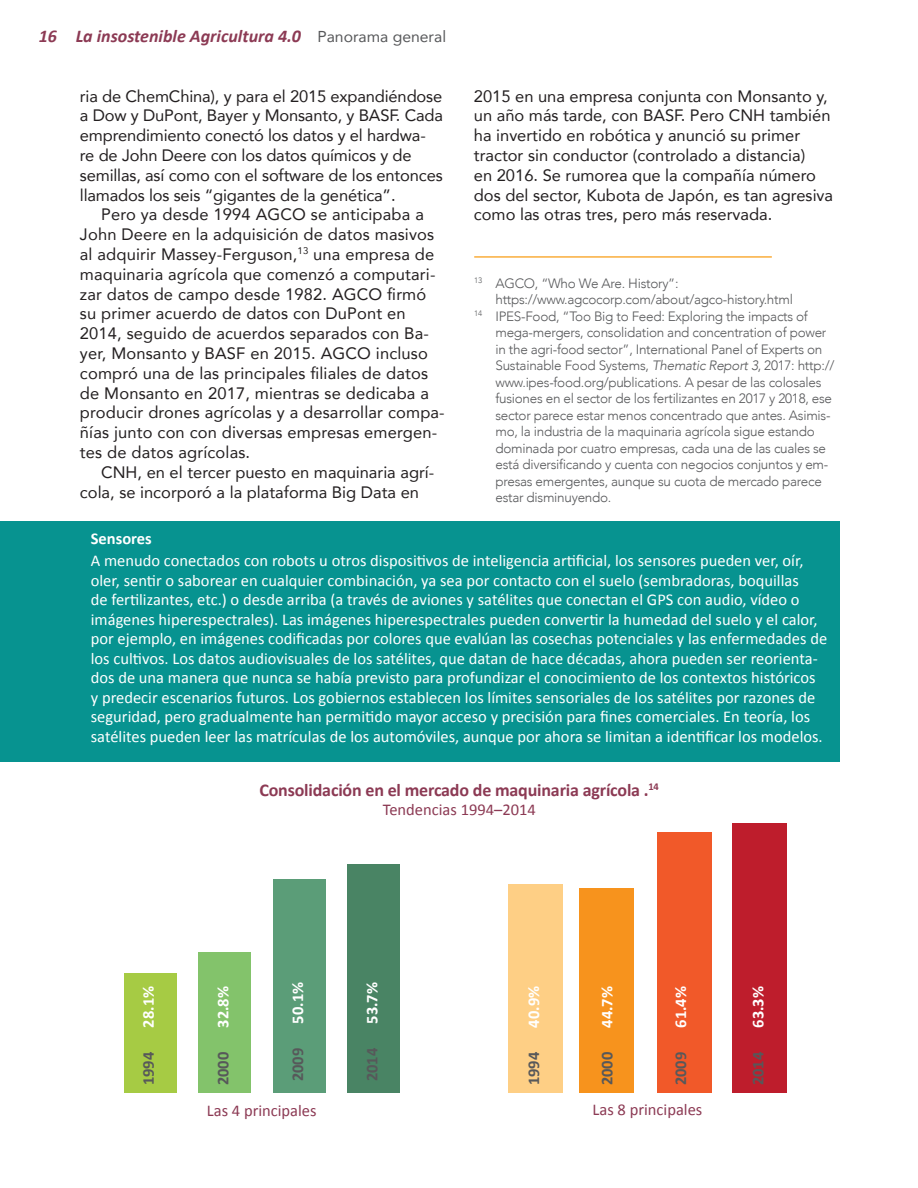
<style>
.page{position:relative;width:918px;height:1188px;background:#fff}
.page>*{position:absolute;margin:0;border:0;box-sizing:border-box;transform-origin:0 0}
.t1{font:700 18px "Calibri";letter-spacing:-.01em;color:#8c3a54}
.t2{font:italic 700 18px "Calibri";color:#8c3a54}
.t3{font:16.5px/19.8px "Avenir";color:#231f20}
.t4{font:16.5px/19.5px "Calibri";color:#fff}
.t5{font:16.5px "Calibri";color:#8c3a54}
.t6{font:700 16.5px "Calibri";color:#fff}
.t7{font:700 16.5px "Calibri";color:#57585a}
.t8{font:15.75px "Avenir";color:#57585a}
.t9{font:300 13.5px "Avenir";letter-spacing:-.02em;color:#57585a}
.s1{font-style:italic}
</style>
<div class="page">
<div style="left:0;top:522px;width:839px;height:240px;background:#079390"></div>
<div style="left:508px;top:885px;width:54px;height:208px;background:#fecf85"></div>
<div style="left:579px;top:889px;width:55px;height:204px;background:#f7931d"></div>
<div style="left:657px;top:832px;width:54px;height:261px;background:#f15929"></div>
<div style="left:733px;top:823px;width:54px;height:270px;background:#be1d2c"></div>
<div style="left:124px;top:974px;width:52px;height:119px;background:#a6cb44"></div>
<div style="left:199px;top:952px;width:52px;height:141px;background:#83c36b"></div>
<div style="left:273px;top:880px;width:52px;height:213px;background:#5b9d78"></div>
<div style="left:347px;top:865px;width:53px;height:228px;background:#498464"></div>
<hr style="left:474px;top:256px;width:298px;height:2px;background:#faad3c">
<p class="t2" style="left:39px;top:25px;width:264px">16 La insostenible Agricultura 4.0</p>
<p class="t8" style="left:317px;top:24px;width:130px">Panorama general</p>
<p class="t3" style="left:80px;top:85px;width:365px">ria de ChemChina), y para el 2015 expandiéndose a Dow y DuPont, Bayer y Monsanto, y BASF. Cada emprendimiento conectó los datos y el hardwa&shy;re de John Deere con los datos químicos y de semillas, así como con el software de los entonces llamados los seis “gigantes de la genética”.</p>
<p class="t3" style="left:80px;top:204px;width:366px;text-indent:21px">Pero ya desde 1994 AGCO se anticipaba a John Deere en la adquisición de datos masivos al adquirir Massey-Ferguson,<sup>13</sup> una empresa de maquinaria agrícola que comenzó a computari&shy;zar datos de campo desde 1982. AGCO firmó su primer acuerdo de datos con DuPont en 2014, seguido de acuerdos separados con Ba&shy;yer, Monsanto y BASF en 2015. AGCO incluso compró una de las principales filiales de datos de Monsanto en 2017, mientras se dedicaba a producir drones agrícolas y a desarrollar compa&shy;ñías junto con con diversas empresas emergen&shy;tes de datos agrícolas.</p>
<p class="t3" style="left:80px;top:462px;width:356px;text-indent:21px">CNH, en el tercer puesto en maquinaria agrí&shy;cola, se incorporó a la plataforma Big Data en</p>
<p class="t6" style="left:91px;top:528px;width:62px">Sensores</p>
<p class="t4" style="left:91px;top:551px;width:738px">A menudo conectados con robots u otros dispositivos de inteligencia artificial, los sensores pueden ver, oír, oler, sentir o saborear en cualquier combinación, ya sea por contacto con el suelo (sembradoras, boquillas<br>de fertilizantes, etc.) o desde arriba (a través de aviones y satélites que conectan el GPS con audio, vídeo o imágenes hiperespectrales). Las imágenes hiperespectrales pueden convertir la humedad del suelo y el calor, por ejemplo, en imágenes codificadas por colores que evalúan las cosechas potenciales y las enfermedades de los cultivos. Los datos audiovisuales de los satélites, que datan de hace décadas, ahora pueden ser reorienta&shy;dos de una manera que nunca se había previsto para profundizar el conocimiento de los contextos históricos y predecir escenarios futuros. Los gobiernos establecen los límites sensoriales de los satélites por razones de seguridad, pero gradualmente han permitido mayor acceso y precisión para fines comerciales. En teoría, los satélites pueden leer las matrículas de los automóviles, aunque por ahora se limitan a identificar los modelos.</p>
<p class="t1" style="left:259px;top:779px;width:401px">Consolidación en el mercado de maquinaria agrícola .<sup>14</sup></p>
<p class="t5" style="left:383px;top:799px;width:154px">Tendencias 1994–2014</p>
<p class="t3" style="left:474px;top:85px;width:361px">2015 en una empresa conjunta con Monsanto y, un año más tarde, con BASF. Pero CNH también ha invertido en robótica y anunció su primer tractor sin conductor (controlado a distancia)<br>en 2016. Se rumorea que la compañía número dos del sector, Kubota de Japón, es tan agresiva como las otras tres, pero más reservada.</p>
<p class="t9" style="left:474px;top:275px;width:206px"><sup>13</sup> AGCO, “Who We Are. History”:</p>
<p class="t9" style="left:495px;top:292px;width:299px">https://www.agcocorp.com/about/agco-history.html</p>
<p class="t9" style="left:474px;top:308px;width:335px"><sup>14</sup> IPES-Food, “Too Big to Feed: Exploring the impacts of</p>
<p class="t9" style="left:495px;top:325px;width:332px">mega-mergers, consolidation and concentration of power</p>
<p class="t9" style="left:495px;top:341px;width:328px">in the agri-food sector”, International Panel of Experts on</p>
<p class="t9" style="left:495px;top:358px;width:340px">Sustainable Food Systems, <span class="s1">Thematic Report 3</span>, 2017: http://</p>
<p class="t9" style="left:495px;top:374px;width:328px">www.ipes-food.org/publications. A pesar de las colosales</p>
<p class="t9" style="left:495px;top:391px;width:338px">fusiones en el sector de los fertilizantes en 2017 y 2018, ese</p>
<p class="t9" style="left:495px;top:407px;width:337px">sector parece estar menos concentrado que antes. Asimis-</p>
<p class="t9" style="left:495px;top:424px;width:321px">mo, la industria de la maquinaria agrícola sigue estando</p>
<p class="t9" style="left:495px;top:440px;width:332px">dominada por cuatro empresas, cada una de las cuales se</p>
<p class="t9" style="left:495px;top:457px;width:334px">está diversificando y cuenta con negocios conjuntos y em-</p>
<p class="t9" style="left:495px;top:473px;width:328px">presas emergentes, aunque su cuota de mercado parece</p>
<p class="t9" style="left:495px;top:490px;width:117px">estar disminuyendo.</p>
<p class="t6" style="left:138px;top:1028px;width:43px;rotate:-90deg">28.1%</p>
<p class="t7" style="left:138px;top:1085px;width:35px;rotate:-90deg">1994</p>
<p class="t6" style="left:212px;top:1028px;width:43px;rotate:-90deg">32.8%</p>
<p class="t6" style="left:287px;top:1024px;width:43px;rotate:-90deg">50.1%</p>
<p class="t6" style="left:361px;top:1024px;width:43px;rotate:-90deg">53.7%</p>
<p class="t7" style="left:212px;top:1085px;width:35px;rotate:-90deg">2000</p>
<p class="t7" style="left:287px;top:1081px;width:35px;rotate:-90deg">2009</p>
<p class="t7" style="left:361px;top:1081px;width:35px;rotate:-90deg">2014</p>
<p class="t5" style="left:207px;top:1100px;width:111px">Las 4 principales</p>
<p class="t6" style="left:523px;top:1028px;width:43px;rotate:-90deg">40.9%</p>
<p class="t7" style="left:523px;top:1085px;width:35px;rotate:-90deg">1994</p>
<p class="t6" style="left:597px;top:1028px;width:43px;rotate:-90deg">44.7%</p>
<p class="t6" style="left:670px;top:1028px;width:43px;rotate:-90deg">61.4%</p>
<p class="t6" style="left:748px;top:1028px;width:43px;rotate:-90deg">63.3%</p>
<p class="t7" style="left:597px;top:1085px;width:35px;rotate:-90deg">2000</p>
<p class="t7" style="left:670px;top:1085px;width:35px;rotate:-90deg">2009</p>
<p class="t7" style="left:748px;top:1085px;width:35px;rotate:-90deg">2014</p>
<p class="t5" style="left:593px;top:1099px;width:111px">Las 8 principales</p>
</div>
